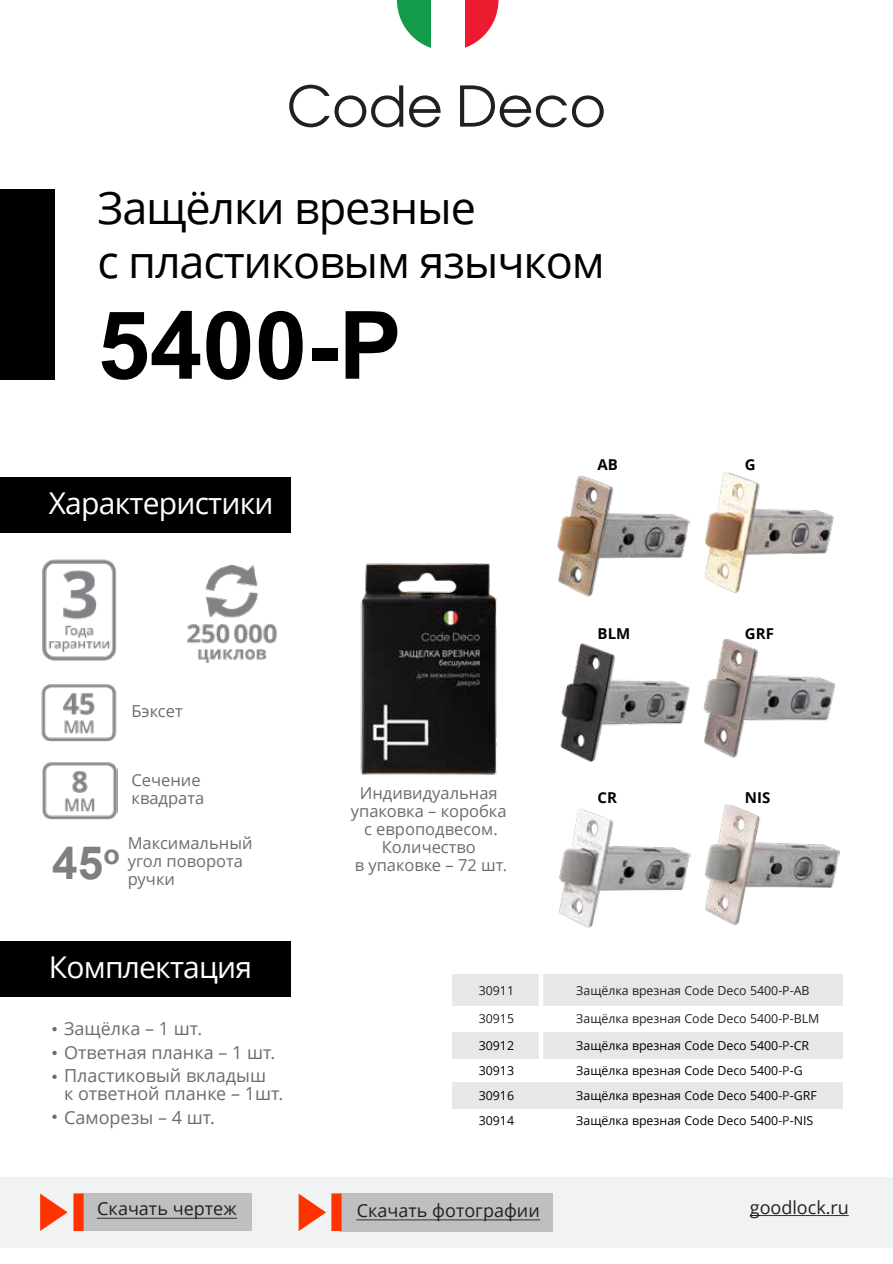
<style>
.page{position:relative;width:893px;height:1264px;background:#fff}
.page>*{position:absolute;margin:0;border:0;box-sizing:border-box;transform-origin:0 0}
.t1{font:700 94.35px "Arial";color:#000}
.t2{font:700 45.9px "Arial";color:#7f7f7f}
.t3{font:45px/54px "Open Sans";letter-spacing:-.025em;color:#000}
.t4{font:30px "Open Sans";letter-spacing:-.025em;color:#fff}
.t5{font:18px/23.4px "Open Sans";color:#6a6d6e}
.t6{font:18px "Open Sans";color:#231f20}
.t7{font:16.5px/18px "Open Sans";color:#6a6d6e}
.t8{font:700 15px "Open Sans";color:#000}
.t9{font:12.3px "Open Sans";color:#000}
.t10{font:12.3px "Open Sans";color:#231f20}
.s1{color:#231f20}
</style>
<div class="page">
<div style="left:0;top:1177px;width:892px;height:71px;background:#f1f2f2"></div>
<div style="left:0;top:189px;width:54px;height:191px;background:#000"></div>
<div style="left:0;top:477px;width:291px;height:56px;background:#000"></div>
<div style="left:82px;top:1193px;width:170px;height:38px;background:#bfbfbf"></div>
<svg style="left:40px;top:1193px;width:28px;height:38px"></svg>
<div style="left:340px;top:1193px;width:212px;height:39px;background:#bfbfbf"></div>
<svg style="left:298px;top:1193px;width:28px;height:38px"></svg>
<svg style="left:750px;top:1215px;width:98px;height:1px"></svg>
<div style="left:73px;top:1193px;width:11px;height:38px;background:#f30"></div>
<div style="left:331px;top:1193px;width:10px;height:38px;background:#f30"></div>
<img style="left:42px;top:762px;width:75px;height:57px">
<img style="left:41px;top:684px;width:76px;height:57px">
<img style="left:42px;top:559px;width:75px;height:102px">
<img style="left:187px;top:565px;width:90px;height:97px">
<svg style="left:289px;top:85px;width:114px;height:42px"></svg>
<svg style="left:409px;top:95px;width:31px;height:32px"></svg>
<svg style="left:460px;top:85px;width:143px;height:42px"></svg>
<svg style="left:397px;top:0;width:34px;height:48px;fill:#119b4a"></svg>
<svg style="left:465px;top:0;width:33px;height:48px;fill:#ed1b2f"></svg>
<svg style="left:52px;top:1027px;width:5px;height:4px"></svg>
<svg style="left:52px;top:1051px;width:5px;height:4px"></svg>
<svg style="left:52px;top:1074px;width:5px;height:5px"></svg>
<svg style="left:52px;top:1114px;width:5px;height:5px"></svg>
<div style="left:0;top:941px;width:291px;height:55px;background:#000"></div>
<img style="left:557px;top:475px;width:132px;height:122px">
<img style="left:559px;top:808px;width:131px;height:120px">
<img style="left:705px;top:472px;width:129px;height:121px">
<img style="left:704px;top:804px;width:135px;height:121px">
<img style="left:560px;top:643px;width:130px;height:119px">
<img style="left:704px;top:639px;width:131px;height:119px">
<img style="left:360px;top:563px;width:137px;height:212px">
<div style="left:452px;top:974px;width:89px;height:31px;background:#e6e7e8"></div>
<div style="left:541px;top:974px;width:301px;height:31px;background:#e6e7e8"></div>
<div style="left:452px;top:1032px;width:89px;height:26px;background:#e6e7e8"></div>
<div style="left:541px;top:1032px;width:301px;height:26px;background:#e6e7e8"></div>
<div style="left:538px;top:974px;width:5px;height:153px;background:#fff"></div>
<div style="left:452px;top:1082px;width:89px;height:27px;background:#e6e7e8"></div>
<div style="left:541px;top:1082px;width:301px;height:27px;background:#e6e7e8"></div>
<svg style="left:356px;top:1219px;width:184px;height:1px"></svg>
<svg style="left:97px;top:1218px;width:140px;height:1px"></svg>
<h3 class="t3" style="left:97px;top:180px;width:509px">Защёлки врезные<br>с пластиковым язычком</h3>
<h1 class="t1" style="left:97px;top:283px;width:306px">5400-P</h1>
<h3 class="t4" style="left:49px;top:483px;width:226px">Характеристики</h3>
<h3 class="t7" style="left:131px;top:702px;width:53px">Бэксет</h3>
<p class="t8" style="left:597px;top:454px;width:22px">AB</p>
<p class="t8" style="left:597px;top:623px;width:34px">BLM</p>
<p class="t8" style="left:744px;top:454px;width:12px">G</p>
<p class="t8" style="left:744px;top:623px;width:30px">GRF</p>
<h3 class="t7" style="left:131px;top:770px;width:74px">Cечение квадрата</h3>
<h2 class="t2" style="left:52px;top:833px;width:69px">45<sup>o</sup></h2>
<h3 class="t7" style="left:128px;top:833px;width:126px">Максимальный угол поворота ручки</h3>
<h3 class="t4" style="left:49px;top:947px;width:205px">Комплектация</h3>
<h3 class="t5" style="left:64px;top:1016px;width:213px">Защёлка – 1 шт.<br>Ответная планка – 1 шт.<br>Пластиковый вкладыш</h3>
<h3 class="t5" style="left:64px;top:1081px;width:221px">к ответной планке – 1шт.<br>Саморезы – 4 шт.</h3>
<h3 class="t7" style="left:360px;top:784px;width:139px">Индивидуальная</h3>
<p class="t8" style="left:744px;top:786px;width:27px">NIS</p>
<h3 class="t7" style="left:351px;top:802px;width:158px;text-align:center">упаковка – коробка с европодвесом.<br>Количество<br>в упаковке – 72 шт.</h3>
<p class="t8" style="left:597px;top:786px;width:21px">CR</p>
<p class="t10" style="left:478px;top:982px;width:37px">30911</p>
<p class="t10" style="left:576px;top:982px;width:235px">Защёлка врезная Code Deco 5400-P-AB</p>
<p class="t10" style="left:478px;top:1010px;width:37px">30915</p>
<p class="t10" style="left:576px;top:1010px;width:244px">Защёлка врезная Code Deco 5400-P-BLM</p>
<p class="t9" style="left:478px;top:1037px;width:37px">30912</p>
<p class="t9" style="left:576px;top:1037px;width:234px">Защёлка врезная Code Deco 5400<span class="s1">-P</span>-CR</p>
<p class="t9" style="left:478px;top:1087px;width:37px">30916</p>
<p class="t9" style="left:576px;top:1087px;width:242px">Защёлка врезная Code Deco 5400<span class="s1">-P</span>-GRF</p>
<p class="t9" style="left:478px;top:1112px;width:37px">30914</p>
<p class="t9" style="left:576px;top:1112px;width:238px">Защёлка врезная Code Deco 5400<span class="s1">-P</span>-NIS</p>
<p class="t9" style="left:478px;top:1062px;width:37px">30913</p>
<p class="t9" style="left:576px;top:1062px;width:228px">Защёлка врезная Code Deco 5400<span class="s1">-P</span>-G</p>
<h3 class="t6" style="left:97px;top:1196px;width:141px">Скачать чертеж</h3>
<h3 class="t6" style="left:357px;top:1198px;width:184px">Скачать фотографии</h3>
<h3 class="t6" style="left:749px;top:1195px;width:101px">goodlock.ru</h3>
</div>
